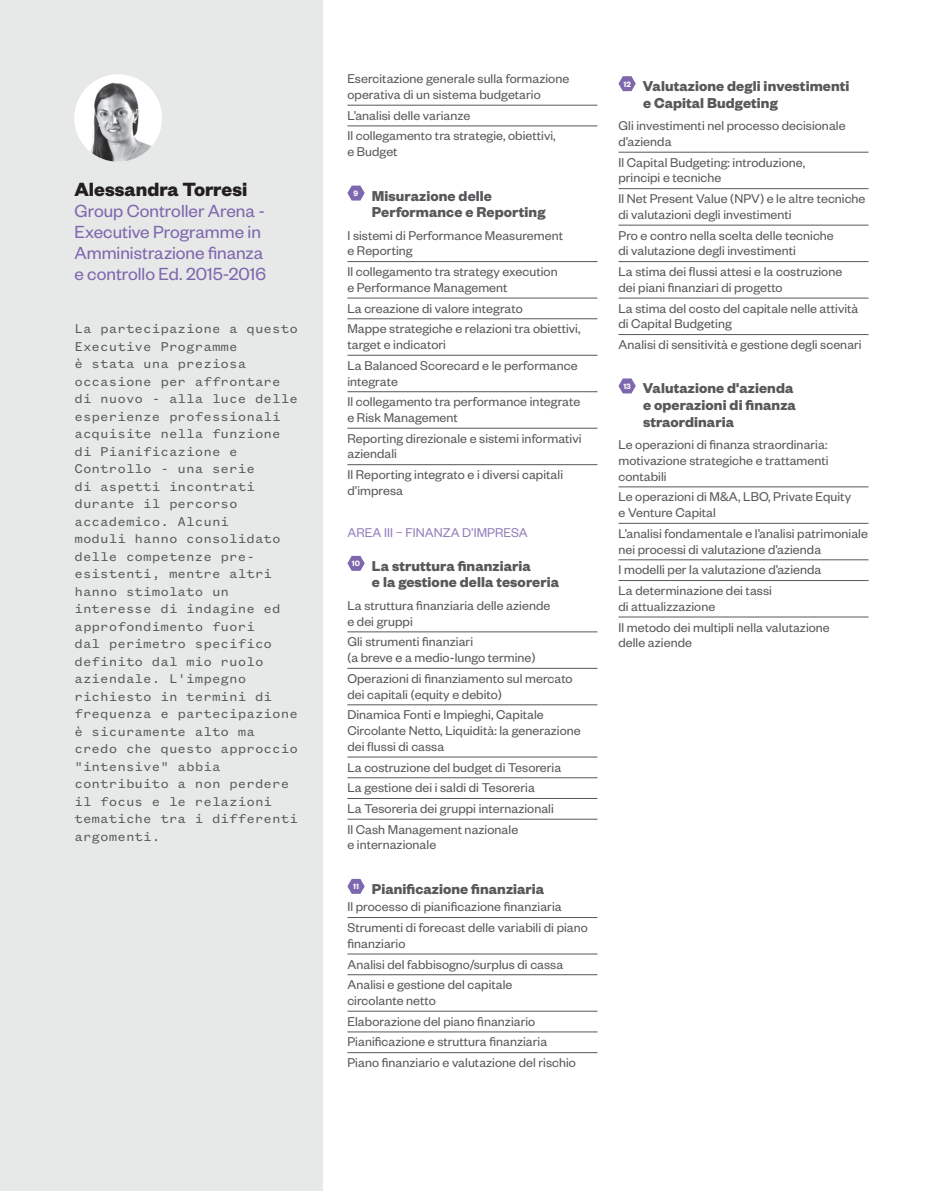
<style>
.page{position:relative;width:943px;height:1191px;background:#fff}
.page>*{position:absolute;margin:0;border:0;box-sizing:border-box;transform-origin:0 0}
.t1{font:700 21px "Founders Grotesk";color:#231f20}
.t2{font:19.25px/21px "Founders Grotesk";color:#7d67ae}
.t3{font:700 15.75px/16.6px "Founders Grotesk";letter-spacing:.005em;color:#57585a}
.t4{font:14px/15.8px "Founders Grotesk";letter-spacing:.005em;color:#57585a}
.t5{font:14px/17.5px "Founders Grotesk Mono";color:#57585a}
.t6{font:14px "Founders Grotesk";letter-spacing:.005em;color:#917fbb}
</style>
<div class="page">
<hr style="left:347px;top:105px;width:250px;height:1px;background:#57585a">
<hr style="left:347px;top:126px;width:250px;height:1px;background:#57585a">
<hr style="left:347px;top:261px;width:250px;height:1px;background:#57585a">
<hr style="left:347px;top:298px;width:250px;height:1px;background:#57585a">
<hr style="left:347px;top:318px;width:250px;height:1px;background:#57585a">
<hr style="left:347px;top:355px;width:250px;height:1px;background:#57585a">
<hr style="left:347px;top:391px;width:250px;height:1px;background:#57585a">
<hr style="left:347px;top:428px;width:250px;height:1px;background:#57585a">
<hr style="left:347px;top:464px;width:250px;height:1px;background:#57585a">
<hr style="left:347px;top:631px;width:250px;height:1px;background:#57585a">
<hr style="left:347px;top:668px;width:250px;height:1px;background:#57585a">
<hr style="left:347px;top:704px;width:250px;height:1px;background:#57585a">
<hr style="left:347px;top:756px;width:250px;height:1px;background:#57585a">
<hr style="left:347px;top:777px;width:250px;height:1px;background:#57585a">
<hr style="left:347px;top:798px;width:250px;height:1px;background:#57585a">
<hr style="left:347px;top:819px;width:250px;height:1px;background:#57585a">
<hr style="left:347px;top:917px;width:250px;height:1px;background:#57585a">
<hr style="left:347px;top:953px;width:250px;height:1px;background:#57585a">
<hr style="left:347px;top:974px;width:250px;height:1px;background:#57585a">
<hr style="left:347px;top:1011px;width:250px;height:1px;background:#57585a">
<hr style="left:347px;top:1031px;width:250px;height:1px;background:#57585a">
<hr style="left:347px;top:1052px;width:250px;height:1px;background:#57585a">
<svg style="left:347px;top:186px;width:18px;height:14px"></svg>
<svg style="left:347px;top:556px;width:18px;height:15px"></svg>
<svg style="left:347px;top:879px;width:18px;height:15px"></svg>
<hr style="left:618px;top:152px;width:250px;height:1px;background:#57585a">
<hr style="left:618px;top:188px;width:250px;height:1px;background:#57585a">
<hr style="left:618px;top:225px;width:250px;height:1px;background:#57585a">
<hr style="left:618px;top:261px;width:250px;height:1px;background:#57585a">
<hr style="left:618px;top:298px;width:250px;height:1px;background:#57585a">
<hr style="left:618px;top:334px;width:250px;height:1px;background:#57585a">
<hr style="left:618px;top:486px;width:250px;height:1px;background:#57585a">
<hr style="left:618px;top:523px;width:250px;height:1px;background:#57585a">
<hr style="left:618px;top:559px;width:250px;height:1px;background:#57585a">
<hr style="left:618px;top:580px;width:250px;height:1px;background:#57585a">
<hr style="left:618px;top:616px;width:250px;height:1px;background:#57585a">
<svg style="left:618px;top:76px;width:17px;height:15px"></svg>
<svg style="left:618px;top:378px;width:17px;height:15px"></svg>
<div style="left:0;top:0;width:322px;height:1191px;background:#e7e8e8"></div>
<img style="left:74px;top:74px;width:86px;height:88px">
<h1 class="t1" style="left:74px;top:176px;width:174px">Alessandra Torresi</h1>
<h2 class="t2" style="left:74px;top:199px;width:193px">Group Controller Arena -<br>Executive Programme in<br>Amministrazione finanza e controllo Ed. 2015-2016</h2>
<p class="t5" style="left:74px;top:320px;width:225px">La partecipazione a questo<br>Executive Programme<br>è stata una preziosa occasione per affrontare di nuovo - alla luce delle esperienze professionali acquisite nella funzione di Pianificazione e<br>Controllo - una serie<br>di aspetti incontrati durante il percorso accademico. Alcuni<br>moduli hanno consolidato delle competenze pre&shy;esistenti, mentre altri hanno stimolato un interesse di indagine ed approfondimento fuori<br>dal perimetro specifico definito dal mio ruolo aziendale. L'impegno richiesto in termini di frequenza e partecipazione è sicuramente alto ma credo che questo approccio "intensive" abbia contribuito a non perdere il focus e le relazioni tematiche tra i differenti argomenti.</p>
<p class="t4" style="left:347px;top:70px;width:223px">Esercitazione generale sulla formazione operativa di un sistema budgetario</p>
<p class="t4" style="left:347px;top:104px;width:210px;line-height:20.7px">L’analisi delle varianze<br>Il collegamento tra strategie, obiettivi,</p>
<p class="t4" style="left:347px;top:143px;width:52px">e Budget</p>
<p class="t3" style="left:372px;top:186px;width:175px;text-indent:-18px"><sup>9</sup> Misurazione delle<br>Performance e Reporting</p>
<p class="t4" style="left:347px;top:227px;width:217px">I sistemi di Performance Measurement e Reporting</p>
<p class="t4" style="left:347px;top:263px;width:212px">Il collegamento tra strategy execution e Performance Management</p>
<p class="t4" style="left:347px;top:297px;width:235px;line-height:20.7px">La creazione di valore integrato<br>Mappe strategiche e relazioni tra obiettivi,</p>
<p class="t4" style="left:347px;top:333px;width:232px;line-height:20.7px">target e indicatori<br>La Balanced Scorecard e le performance</p>
<p class="t4" style="left:347px;top:370px;width:234px;line-height:20.7px">integrate<br>Il collegamento tra performance integrate</p>
<p class="t4" style="left:347px;top:406px;width:236px;line-height:20.7px">e Risk Management<br>Reporting direzionale e sistemi informativi</p>
<p class="t4" style="left:347px;top:443px;width:217px;line-height:20.7px">aziendali<br>Il Reporting integrato e i diversi capitali</p>
<p class="t4" style="left:347px;top:482px;width:57px">d’impresa</p>
<p class="t6" style="left:347px;top:523px;width:182px">AREA III – FINANZA D’IMPRESA</p>
<p class="t3" style="left:372px;top:556px;width:189px;text-indent:-20px"><sup>10</sup> La struttura finanziaria<br>e la gestione della tesoreria</p>
<p class="t4" style="left:347px;top:597px;width:204px">La struttura finanziaria delle aziende e dei gruppi</p>
<p class="t4" style="left:347px;top:633px;width:190px">Gli strumenti finanziari<br>(a breve e a medio-lungo termine)</p>
<p class="t4" style="left:347px;top:670px;width:227px">Operazioni di finanziamento sul mercato dei capitali (equity e debito)</p>
<p class="t4" style="left:347px;top:706px;width:235px">Dinamica Fonti e Impieghi, Capitale<br>Circolante Netto, Liquidità: la generazione dei flussi di cassa</p>
<p class="t4" style="left:347px;top:756px;width:215px;line-height:20.7px">La costruzione del budget di Tesoreria La gestione dei i saldi di Tesoreria<br>La Tesoreria dei gruppi internazionali Il Cash Management nazionale</p>
<p class="t4" style="left:347px;top:836px;width:90px">e internazionale</p>
<p class="t3" style="left:353px;top:879px;width:193px"><sup>11</sup> Pianificazione finanziaria</p>
<p class="t4" style="left:347px;top:896px;width:242px;line-height:20.7px">Il processo di pianificazione finanziaria<br>Strumenti di forecast delle variabili di piano</p>
<p class="t4" style="left:347px;top:932px;width:217px;line-height:20.7px">finanziario<br>Analisi del fabbisogno/surplus di cassa<br>Analisi e gestione del capitale</p>
<p class="t4" style="left:347px;top:989px;width:230px;line-height:20.7px">circolante netto<br>Elaborazione del piano finanziario Pianificazione e struttura finanziaria Piano finanziario e valutazione del rischio</p>
<p class="t3" style="left:643px;top:77px;width:208px;text-indent:-20px"><sup>12</sup> Valutazione degli investimenti e Capital Budgeting</p>
<p class="t4" style="left:618px;top:117px;width:228px">Gli investimenti nel processo decisionale d’azienda</p>
<p class="t4" style="left:618px;top:154px;width:188px">Il Capital Budgeting: introduzione, principi e tecniche</p>
<p class="t4" style="left:618px;top:190px;width:248px">Il Net Present Value (NPV) e le altre tecniche di valutazioni degli investimenti</p>
<p class="t4" style="left:618px;top:227px;width:217px">Pro e contro nella scelta delle tecniche di valutazione degli investimenti</p>
<p class="t4" style="left:618px;top:263px;width:225px">La stima dei flussi attesi e la costruzione dei piani finanziari di progetto</p>
<p class="t4" style="left:618px;top:299px;width:241px">La stima del costo del capitale nelle attività di Capital Budgeting</p>
<p class="t4" style="left:618px;top:336px;width:245px">Analisi di sensitività e gestione degli scenari</p>
<p class="t3" style="left:643px;top:379px;width:154px;text-indent:-20px"><sup>13</sup> Valutazione d'azienda e operazioni di finanza straordinaria</p>
<p class="t4" style="left:618px;top:436px;width:212px;text-align:justify">Le operazioni di finanza straordinaria: motivazione strategiche e trattamenti contabili</p>
<p class="t4" style="left:618px;top:488px;width:234px">Le operazioni di M&amp;A, LBO, Private Equity e Venture Capital</p>
<p class="t4" style="left:618px;top:525px;width:251px">L’analisi fondamentale e l’analisi patrimoniale nei processi di valutazione d’azienda</p>
<p class="t4" style="left:618px;top:559px;width:204px;line-height:20.7px">I modelli per la valutazione d’azienda<br>La determinazione dei tassi</p>
<p class="t4" style="left:618px;top:595px;width:213px;line-height:20.7px">di attualizzazione<br>Il metodo dei multipli nella valutazione</p>
<p class="t4" style="left:618px;top:634px;width:75px">delle aziende</p>
</div>
